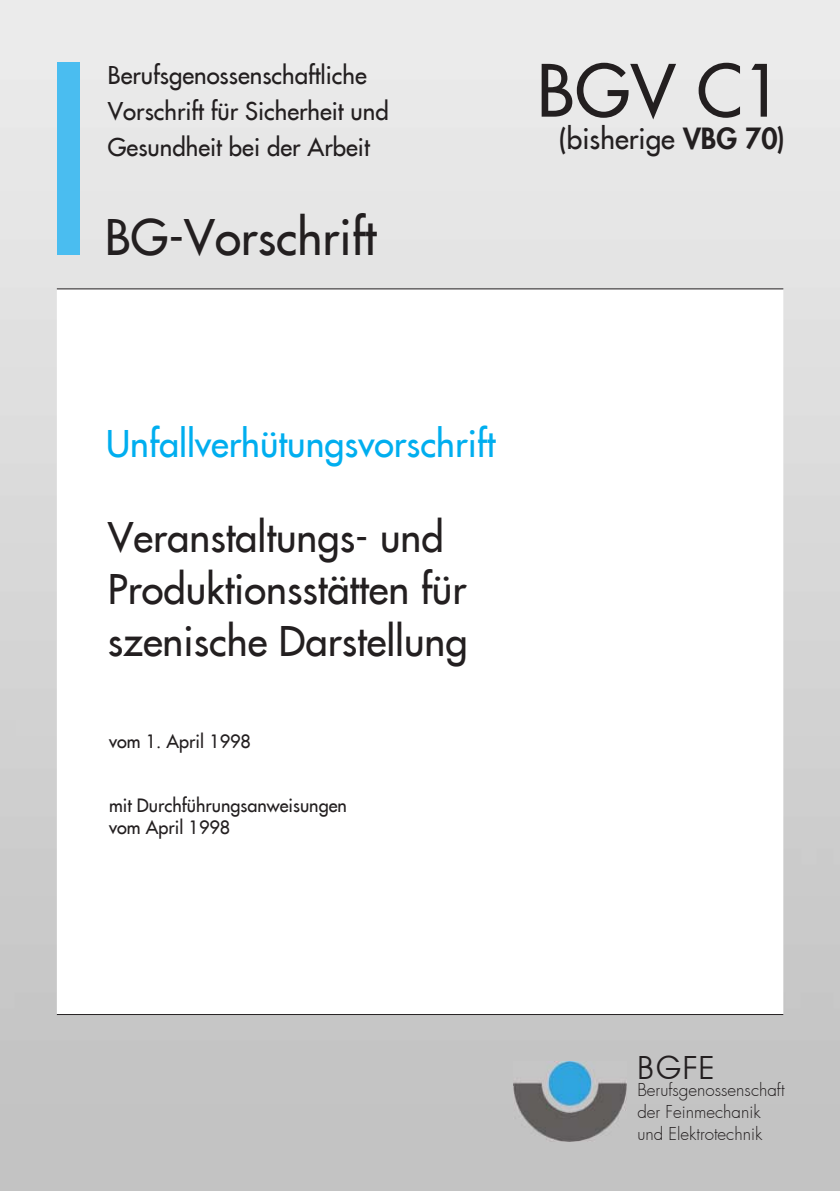
<style>
.page{position:relative;width:840px;height:1191px;background:#fff}
.page>*{position:absolute;margin:0;border:0;box-sizing:border-box;transform-origin:0 0}
.t1{font:70px "Futura";color:#231f20}
.t2{font:48px "Futura";color:#231f20}
.t3{font:40px/52px "Futura";color:#231f20}
.t4{font:36px "Futura";color:#00aeef}
.t5{font:32px "Avant Garde";color:#231f20}
.t6{font:28px "Futura";color:#231f20}
.t7{font:24px/36px "Futura";color:#231f20}
.t8{font:18px/21.6px "Futura";color:#231f20}
.t9{font:300 17px "Futura";color:#231f20}
.s1{font-weight:800}
</style>
<div class="page">
<img style="left:0;top:0;width:839px;height:1190px">
<div style="left:58px;top:290px;width:724px;height:724px;background:#fff"></div>
<div style="left:57px;top:62px;width:23px;height:193px;background:#4abdf0"></div>
<hr style="left:57px;top:288px;width:725px;height:1px;background:#231f20">
<hr style="left:57px;top:1014px;width:725px;height:1px;background:#231f20">
<img style="left:513px;top:1061px;width:113px;height:80px">
<p class="t7" style="left:108px;top:57px;width:282px">Berufsgenossenschaftliche<br>Vorschrift für Sicherheit und<br>Gesundheit bei der Arbeit</p>
<p class="t1" style="left:537px;top:47px;width:247px">BGV C1</p>
<p class="t6" style="left:558px;top:121px;width:228px">(bisherige <span class="s1">VBG 70)</span></p>
<p class="t2" style="left:105px;top:207px;width:273px">BG-Vorschrift</p>
<p class="t4" style="left:106px;top:421px;width:390px">Unfallverhütungsvorschrift</p>
<p class="t3" style="left:108px;top:511px;width:361px">Veranstaltungs- und<br>Produktionsstätten für szenische Darstellung</p>
<p class="t8" style="left:109px;top:730px;width:143px">vom 1. April 1998</p>
<p class="t8" style="left:109px;top:795px;width:239px">mit Durchführungsanweisungen vom April 1998</p>
<p class="t5" style="left:636px;top:1048px;width:80px">BGFE</p>
<p class="t9" style="left:637px;top:1079px;width:149px">Berufsgenossenschaft</p>
<p class="t9" style="left:637px;top:1101px;width:125px">der Feinmechanik</p>
<p class="t9" style="left:637px;top:1123px;width:126px">und Elektrotechnik</p>
</div>
